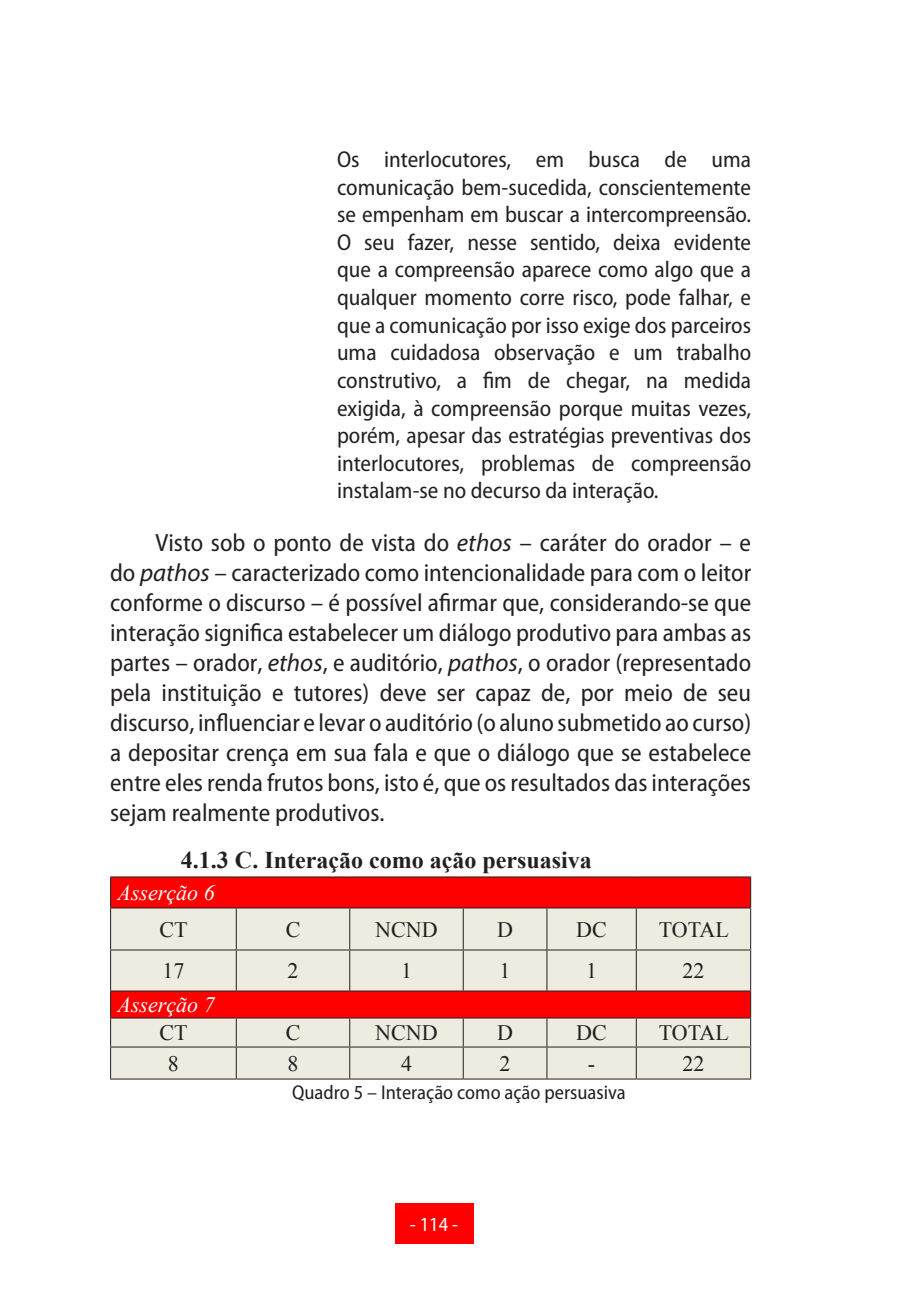
<style>
.page{position:relative;width:901px;height:1292px;background:#fff}
.page>*{position:absolute;margin:0;border:0;box-sizing:border-box;transform-origin:0 0}
.Texto_corrido{font:semi-condensed 25px/30px "Myriad Pro";color:#231f20;text-align:justify}
.t1{font:700 24px "Times New Roman";color:#231f20}
.Citação{font:semi-condensed 23px/27.6px "Myriad Pro";color:#231f20;text-align:justify}
.Parágrafo_da_Lista{font:22px "Times New Roman";color:#231f20}
.t2{font:italic 22px "Times New Roman";color:#fff}
.legendas_imagens{font:semi-condensed 20px "Myriad Pro";color:#231f20}
.t3{font:semi-condensed 20px "Myriad Pro";color:#fff}
.s1{font-style:italic;font-stretch:normal}
</style>
<div class="page">
<div style="left:395px;top:1202px;width:78px;height:41px;background:#f00"></div>
<div style="left:111px;top:877px;width:639px;height:30px;background:#f00"></div>
<svg style="left:111px;top:908px;width:639px;height:170px;background:#ecc3ba"></svg>
<hr style="left:110px;top:876px;width:126px;height:1px;background:#231f20">
<hr style="left:110px;top:877px;width:1px;height:30px;background:#231f20">
<hr style="left:236px;top:876px;width:114px;height:1px;background:#231f20">
<hr style="left:350px;top:876px;width:113px;height:1px;background:#231f20">
<hr style="left:463px;top:876px;width:84px;height:1px;background:#231f20">
<hr style="left:547px;top:876px;width:89px;height:1px;background:#231f20">
<hr style="left:636px;top:876px;width:115px;height:1px;background:#231f20">
<hr style="left:750px;top:877px;width:1px;height:30px;background:#231f20">
<hr style="left:110px;top:907px;width:126px;height:1px;background:#231f20">
<hr style="left:110px;top:908px;width:1px;height:41px;background:#231f20">
<hr style="left:236px;top:907px;width:114px;height:1px;background:#231f20">
<hr style="left:236px;top:908px;width:1px;height:41px;background:#231f20">
<hr style="left:350px;top:907px;width:113px;height:1px;background:#231f20">
<hr style="left:349px;top:908px;width:1px;height:41px;background:#231f20">
<hr style="left:463px;top:907px;width:84px;height:1px;background:#231f20">
<hr style="left:462px;top:908px;width:1px;height:41px;background:#231f20">
<hr style="left:547px;top:907px;width:89px;height:1px;background:#231f20">
<hr style="left:546px;top:908px;width:1px;height:41px;background:#231f20">
<hr style="left:636px;top:907px;width:115px;height:1px;background:#231f20">
<hr style="left:635px;top:908px;width:1px;height:41px;background:#231f20">
<hr style="left:750px;top:908px;width:1px;height:41px;background:#231f20">
<hr style="left:110px;top:949px;width:126px;height:1px;background:#231f20">
<hr style="left:110px;top:950px;width:1px;height:40px;background:#231f20">
<hr style="left:236px;top:949px;width:114px;height:1px;background:#231f20">
<hr style="left:236px;top:950px;width:1px;height:40px;background:#231f20">
<hr style="left:350px;top:949px;width:113px;height:1px;background:#231f20">
<hr style="left:349px;top:950px;width:1px;height:40px;background:#231f20">
<hr style="left:463px;top:949px;width:84px;height:1px;background:#231f20">
<hr style="left:462px;top:950px;width:1px;height:40px;background:#231f20">
<hr style="left:547px;top:949px;width:89px;height:1px;background:#231f20">
<hr style="left:546px;top:950px;width:1px;height:40px;background:#231f20">
<hr style="left:636px;top:949px;width:115px;height:1px;background:#231f20">
<hr style="left:635px;top:950px;width:1px;height:40px;background:#231f20">
<hr style="left:750px;top:950px;width:1px;height:40px;background:#231f20">
<hr style="left:110px;top:990px;width:126px;height:1px;background:#231f20">
<hr style="left:236px;top:990px;width:114px;height:1px;background:#231f20">
<hr style="left:350px;top:990px;width:113px;height:1px;background:#231f20">
<hr style="left:463px;top:990px;width:84px;height:1px;background:#231f20">
<hr style="left:547px;top:990px;width:89px;height:1px;background:#231f20">
<hr style="left:636px;top:990px;width:115px;height:1px;background:#231f20">
<hr style="left:110px;top:1017px;width:126px;height:1px;background:#231f20">
<svg style="left:110px;top:991px;width:1px;height:55px"></svg>
<hr style="left:236px;top:1017px;width:114px;height:1px;background:#231f20">
<svg style="left:236px;top:1018px;width:1px;height:28px"></svg>
<hr style="left:350px;top:1017px;width:113px;height:1px;background:#231f20">
<svg style="left:349px;top:1018px;width:1px;height:28px"></svg>
<hr style="left:463px;top:1017px;width:84px;height:1px;background:#231f20">
<svg style="left:462px;top:1018px;width:1px;height:28px"></svg>
<hr style="left:547px;top:1017px;width:89px;height:1px;background:#231f20">
<svg style="left:546px;top:1018px;width:1px;height:28px"></svg>
<hr style="left:636px;top:1017px;width:115px;height:1px;background:#231f20">
<svg style="left:635px;top:1018px;width:1px;height:28px"></svg>
<svg style="left:750px;top:991px;width:1px;height:55px"></svg>
<hr style="left:110px;top:1046px;width:126px;height:1px;background:#231f20">
<hr style="left:110px;top:1047px;width:1px;height:31px;background:#231f20">
<hr style="left:236px;top:1046px;width:114px;height:1px;background:#231f20">
<hr style="left:236px;top:1047px;width:1px;height:31px;background:#231f20">
<hr style="left:350px;top:1046px;width:113px;height:1px;background:#231f20">
<hr style="left:349px;top:1047px;width:1px;height:31px;background:#231f20">
<hr style="left:463px;top:1046px;width:84px;height:1px;background:#231f20">
<hr style="left:462px;top:1047px;width:1px;height:31px;background:#231f20">
<hr style="left:547px;top:1046px;width:89px;height:1px;background:#231f20">
<hr style="left:546px;top:1047px;width:1px;height:31px;background:#231f20">
<hr style="left:636px;top:1046px;width:115px;height:1px;background:#231f20">
<hr style="left:635px;top:1047px;width:1px;height:31px;background:#231f20">
<hr style="left:750px;top:1047px;width:1px;height:31px;background:#231f20">
<hr style="left:110px;top:1078px;width:126px;height:1px;background:#231f20">
<hr style="left:236px;top:1078px;width:114px;height:1px;background:#231f20">
<hr style="left:350px;top:1078px;width:113px;height:1px;background:#231f20">
<hr style="left:463px;top:1078px;width:84px;height:1px;background:#231f20">
<hr style="left:547px;top:1078px;width:89px;height:1px;background:#231f20">
<hr style="left:636px;top:1078px;width:115px;height:1px;background:#231f20">
<p class="Citação" style="left:337px;top:146px;width:415px">Os interlocutores, em busca de uma comunicação bem-sucedida, conscientemente se empenham em buscar a intercompreensão.<br>O seu fazer, nesse sentido, deixa evidente que a compreensão aparece como algo que a qualquer momento corre risco, pode falhar, e que a comunicação por isso exige dos parceiros uma cuidadosa observação e um trabalho construtivo, a fim de chegar, na medida exigida, à compreensão porque muitas vezes, porém, apesar das estratégias preventivas dos interlocutores, problemas de compreensão instalam-se no decurso da interação.</p>
<p class="Texto_corrido" style="left:110px;top:528px;width:642px;text-indent:45px">Visto sob o ponto de vista do <span class="s1">ethos</span> – caráter do orador – e do <span class="s1">pathos</span> – caracterizado como intencionalidade para com o leitor conforme o discurso – é possível afirmar que, considerando-se que interação significa estabelecer um diálogo produtivo para ambas as partes – orador, <span class="s1">ethos</span>, e auditório, <span class="s1">pathos</span>, o orador (representado pela instituição e tutores) deve ser capaz de, por meio de seu discurso, influenciar e levar o auditório (o aluno submetido ao curso) a depositar crença em sua fala e que o diálogo que se estabelece entre eles renda frutos bons, isto é, que os resultados das interações sejam realmente produtivos.</p>
<p class="t1" style="left:181px;top:844px;width:412px">4.1.3 C. Interação como ação persuasiva</p>
<p class="t2" style="left:118px;top:877px;width:99px">Asserção 6</p>
<p class="Parágrafo_da_Lista" style="left:159px;top:914px;width:30px">CT</p>
<p class="Parágrafo_da_Lista" style="left:285px;top:914px;width:16px">C</p>
<p class="Parágrafo_da_Lista" style="left:375px;top:914px;width:64px">NCND</p>
<p class="Parágrafo_da_Lista" style="left:497px;top:914px;width:17px">D</p>
<p class="Parágrafo_da_Lista" style="left:576px;top:914px;width:32px">DC</p>
<p class="Parágrafo_da_Lista" style="left:658px;top:914px;width:71px">TOTAL</p>
<p class="Parágrafo_da_Lista" style="left:162px;top:956px;width:23px">17</p>
<p class="Parágrafo_da_Lista" style="left:287px;top:956px;width:12px">2</p>
<p class="Parágrafo_da_Lista" style="left:401px;top:956px;width:12px">1</p>
<p class="Parágrafo_da_Lista" style="left:499px;top:956px;width:12px">1</p>
<p class="Parágrafo_da_Lista" style="left:586px;top:956px;width:12px">1</p>
<p class="Parágrafo_da_Lista" style="left:682px;top:956px;width:23px">22</p>
<p class="t2" style="left:118px;top:989px;width:99px">Asserção 7</p>
<p class="Parágrafo_da_Lista" style="left:159px;top:1018px;width:30px">CT</p>
<p class="Parágrafo_da_Lista" style="left:285px;top:1018px;width:16px">C</p>
<p class="Parágrafo_da_Lista" style="left:375px;top:1018px;width:64px">NCND</p>
<p class="Parágrafo_da_Lista" style="left:497px;top:1018px;width:17px">D</p>
<p class="Parágrafo_da_Lista" style="left:576px;top:1018px;width:32px">DC</p>
<p class="Parágrafo_da_Lista" style="left:658px;top:1018px;width:71px">TOTAL</p>
<p class="Parágrafo_da_Lista" style="left:168px;top:1048px;width:12px">8</p>
<p class="Parágrafo_da_Lista" style="left:287px;top:1048px;width:12px">8</p>
<p class="Parágrafo_da_Lista" style="left:401px;top:1048px;width:12px">4</p>
<p class="Parágrafo_da_Lista" style="left:499px;top:1048px;width:12px">2</p>
<p class="Parágrafo_da_Lista" style="left:588px;top:1048px;width:9px">-</p>
<p class="Parágrafo_da_Lista" style="left:682px;top:1048px;width:23px">22</p>
<p class="legendas_imagens" style="left:292px;top:1081px;width:335px">Quadro 5 – Interação como ação persuasiva</p>
<p class="t3" style="left:410px;top:1213px;width:50px">- 114 -</p>
</div>
